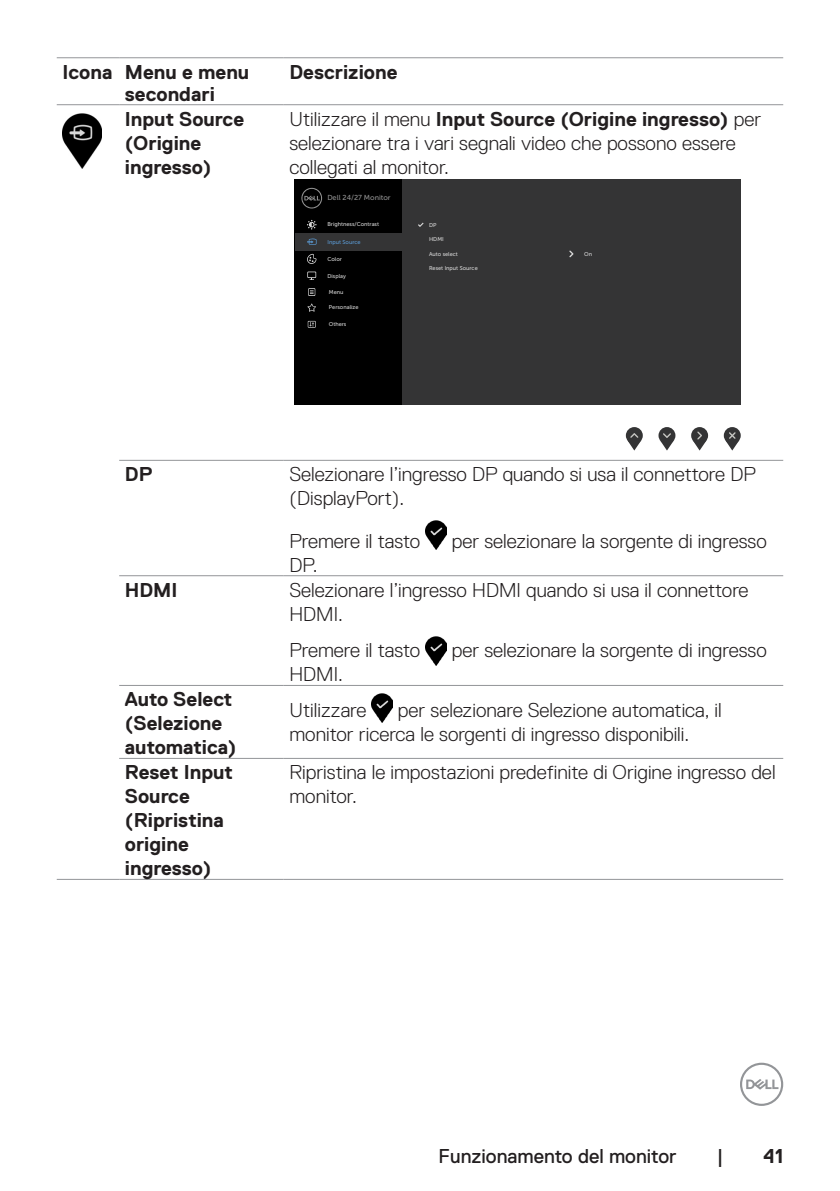
<style>
.page{position:relative;width:840px;height:1191px;background:#fff}
.page>*{position:absolute;margin:0;border:0;box-sizing:border-box;transform-origin:0 0}
.Table_Paragraph{font:300 20px/24px "Dell Replica";color:#231f20}
.Table_Paragraph-2{font:700 20px/24px "Dell Replica";color:#231f20}
.Table_Paragraph-Inde{font:700 20px/24px "Dell Replica";color:#231f20}
.Table_Head{font:700 20px/22px "Dell Replica";color:#231f20}
.t1{font:20px "Dell Replica";color:#231f20}
.t2{font:7.2px "Museo Sans For Dell 500";color:#939393}
.t3{font:5.6px "Museo Sans For Dell 500";color:#d9d9d9}
.t4{font:5.6px "Museo Sans For Dell 500";color:#5b9bd5}
.s1{font-weight:700}
</style>
<div class="page">
<svg style="left:740px;top:1062px;width:42px;height:44px"></svg>
<hr style="left:57px;top:104px;width:62px;height:1px;background:#939598">
<hr style="left:119px;top:104px;width:164px;height:1px;background:#939598">
<hr style="left:283px;top:104px;width:499px;height:1px;background:#939598">
<hr style="left:57px;top:57px;width:62px;height:1px;background:#939598">
<hr style="left:119px;top:57px;width:164px;height:1px;background:#939598">
<hr style="left:283px;top:57px;width:499px;height:1px;background:#939598">
<hr style="left:119px;top:460px;width:164px;height:1px;background:#939598">
<hr style="left:283px;top:460px;width:499px;height:1px;background:#939598">
<hr style="left:119px;top:575px;width:164px;height:1px;background:#939598">
<hr style="left:283px;top:575px;width:499px;height:1px;background:#939598">
<hr style="left:119px;top:685px;width:164px;height:1px;background:#939598">
<hr style="left:283px;top:685px;width:499px;height:1px;background:#939598">
<hr style="left:57px;top:879px;width:62px;height:1px;background:#939598">
<hr style="left:119px;top:879px;width:164px;height:1px;background:#939598">
<hr style="left:283px;top:879px;width:499px;height:1px;background:#939598">
<hr style="left:119px;top:758px;width:164px;height:1px;background:#939598">
<hr style="left:283px;top:758px;width:499px;height:1px;background:#939598">
<img style="left:62px;top:114px;width:40px;height:54px">
<div style="left:625px;top:427px;width:17px;height:17px;background:#343435;border-radius:50%"></div>
<svg style="left:627px;top:433px;width:13px;height:17px"></svg>
<div style="left:658px;top:427px;width:17px;height:17px;background:#343435;border-radius:50%"></div>
<svg style="left:660px;top:433px;width:13px;height:17px"></svg>
<svg style="left:690px;top:427px;width:17px;height:17px"></svg>
<svg style="left:692px;top:431px;width:14px;height:19px"></svg>
<svg style="left:723px;top:427px;width:17px;height:17px"></svg>
<svg style="left:725px;top:432px;width:13px;height:18px"></svg>
<div style="left:294px;top:179px;width:446px;height:225px;background:#343435"></div>
<div style="left:294px;top:179px;width:107px;height:225px;background:#000"></div>
<div style="left:294px;top:233px;width:109px;height:18px;background:#343435"></div>
<svg style="left:301px;top:188px;width:21px;height:20px"></svg>
<svg style="left:307px;top:238px;width:9px;height:7px"></svg>
<svg style="left:307px;top:253px;width:9px;height:11px"></svg>
<svg style="left:307px;top:303px;width:9px;height:9px"></svg>
<svg style="left:307px;top:271px;width:9px;height:7px"></svg>
<svg style="left:308px;top:272px;width:7px;height:8px"></svg>
<svg style="left:308px;top:288px;width:7px;height:8px"></svg>
<svg style="left:308px;top:289px;width:6px;height:6px"></svg>
<svg style="left:307px;top:321px;width:8px;height:7px"></svg>
<svg style="left:308px;top:321px;width:7px;height:6px"></svg>
<svg style="left:309px;top:322px;width:5px;height:4px"></svg>
<svg style="left:307px;top:220px;width:9px;height:9px"></svg>
<svg style="left:418px;top:223px;width:5px;height:4px"></svg>
<svg style="left:569px;top:250px;width:4px;height:7px"></svg>
<img style="left:425px;top:520px;width:21px;height:29px">
<img style="left:425px;top:636px;width:21px;height:29px">
<img style="left:371px;top:693px;width:21px;height:29px">
<p class="Table_Head" style="left:62px;top:61px;width:52px">Icona</p>
<p class="Table_Head" style="left:125px;top:61px;width:126px">Menu e menu secondari</p>
<p class="Table_Head" style="left:289px;top:61px;width:109px">Descrizione</p>
<p class="Table_Paragraph-2" style="left:125px;top:107px;width:121px">Input Source (Origine ingresso)</p>
<p class="Table_Paragraph" style="left:289px;top:107px;width:473px">Utilizzare il menu <span class="s1">Input Source (Origine ingresso)</span> per selezionare tra i vari segnali video che possono essere collegati al monitor.</p>
<p class="t2" style="left:327px;top:194px;width:65px">Dell 24/27 Monitor</p>
<p class="t4" style="left:327px;top:238px;width:35px">Input Source</p>
<p class="t3" style="left:327px;top:256px;width:16px">Color</p>
<p class="t3" style="left:327px;top:221px;width:53px">Brightness/Contrast</p>
<p class="t3" style="left:429px;top:222px;width:9px">DP</p>
<p class="t3" style="left:429px;top:236px;width:16px">HDMI</p>
<p class="t3" style="left:429px;top:265px;width:50px">Reset Input Source</p>
<p class="t3" style="left:429px;top:251px;width:30px">Auto select</p>
<p class="t3" style="left:583px;top:251px;width:9px">On</p>
<p class="t3" style="left:327px;top:273px;width:20px">Display</p>
<p class="t3" style="left:329px;top:289px;width:16px">Menu</p>
<p class="t3" style="left:329px;top:321px;width:19px">Others</p>
<p class="t3" style="left:329px;top:304px;width:31px">Personalize</p>
<p class="Table_Paragraph-Inde" style="left:125px;top:462px;width:29px">DP</p>
<p class="Table_Paragraph" style="left:289px;top:462px;width:467px">Selezionare l’ingresso DP quando si usa il connettore DP (DisplayPort).</p>
<p class="Table_Paragraph" style="left:289px;top:529px;width:132px">Premere il tasto</p>
<p class="Table_Paragraph" style="left:451px;top:529px;width:316px">per selezionare la sorgente di ingresso</p>
<p class="Table_Paragraph" style="left:289px;top:553px;width:30px">DP.</p>
<p class="Table_Paragraph-Inde" style="left:125px;top:578px;width:54px">HDMI</p>
<p class="Table_Paragraph" style="left:289px;top:578px;width:460px">Selezionare l’ingresso HDMI quando si usa il connettore<br>HDMI.</p>
<p class="Table_Paragraph" style="left:289px;top:638px;width:132px">Premere il tasto</p>
<p class="Table_Paragraph" style="left:451px;top:638px;width:316px">per selezionare la sorgente di ingresso</p>
<p class="Table_Paragraph" style="left:289px;top:662px;width:55px">HDMI.</p>
<p class="Table_Paragraph-Inde" style="left:125px;top:687px;width:113px">Auto Select (Selezione automatica)</p>
<p class="Table_Paragraph" style="left:289px;top:698px;width:78px">Utilizzare</p>
<p class="Table_Paragraph" style="left:289px;top:698px;width:433px;text-indent:108px">per selezionare Selezione automatica, il monitor ricerca le sorgenti di ingresso disponibili.</p>
<p class="Table_Paragraph-2" style="left:125px;top:760px;width:109px">Reset Input<br>Source (Ripristina origine ingresso)</p>
<p class="Table_Paragraph" style="left:289px;top:760px;width:487px">Ripristina le impostazioni predefinite di Origine ingresso del monitor.</p>
<p class="t1" style="left:438px;top:1144px;width:239px">Funzionamento del monitor</p>
<p class="t1" style="left:716px;top:1144px;width:8px">|</p>
<p class="Table_Paragraph-2" style="left:763px;top:1143px;width:21px">41</p>
</div>
